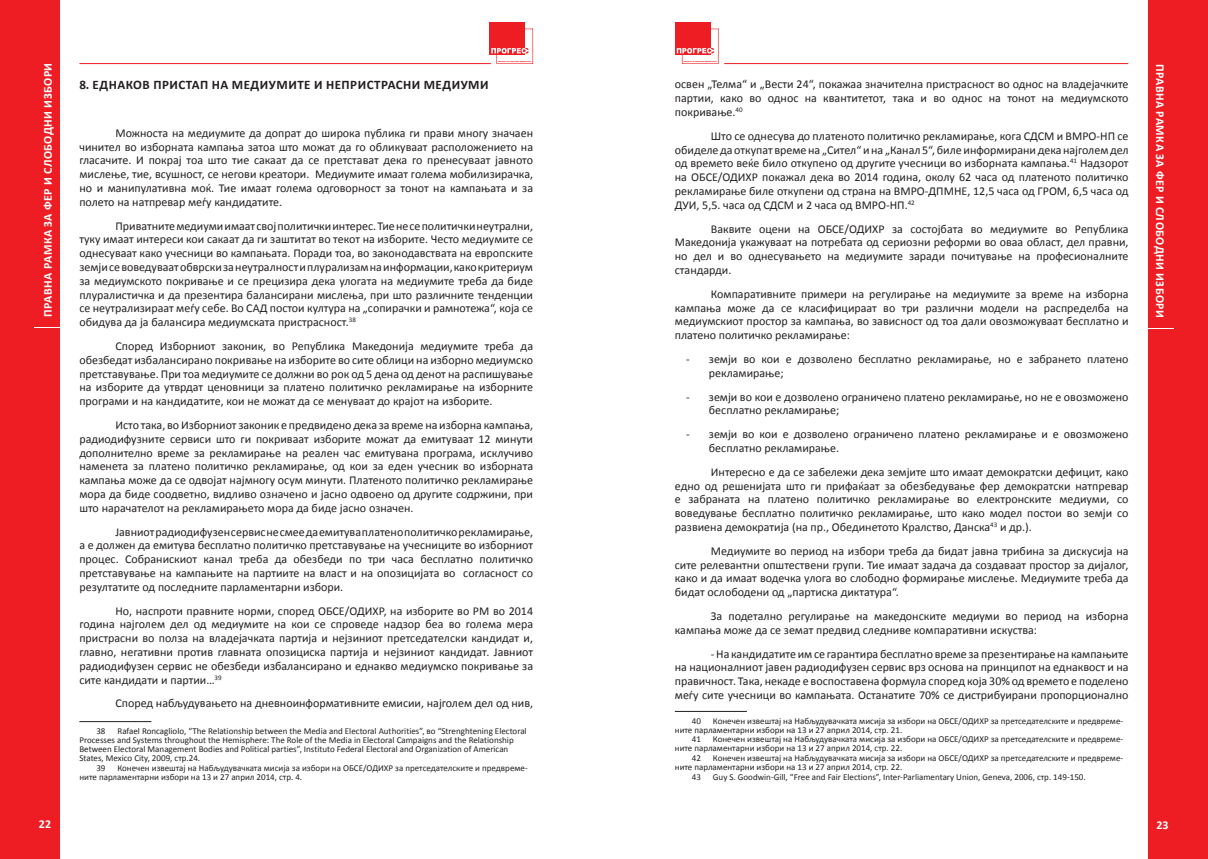
<style>
.page{position:relative;width:1208px;height:859px;background:#fff}
.page>*{position:absolute;margin:0;border:0;box-sizing:border-box;transform-origin:0 0}
.t1{font:700 13px "Calibri";letter-spacing:.04em;color:#231f20}
.t2{font:12px/13.8px "Calibri";color:#231f20;text-align:justify}
.t3{font:700 12px "Calibri";letter-spacing:.04em;color:#fff}
.t4{font:9px/9px "Calibri";color:#231f20}
</style>
<div class="page">
<div style="left:1148px;top:0;width:60px;height:859px;background:#ee1d23"></div>
<div style="left:0;top:0;width:60px;height:859px;background:#ee1d23"></div>
<div style="left:675px;top:23px;width:35px;height:32px;background:#ee1d23"></div>
<svg style="left:677px;top:29px;width:41px;height:35px"></svg>
<div style="left:489px;top:23px;width:36px;height:32px;background:#ee1d23"></div>
<svg style="left:491px;top:29px;width:42px;height:35px"></svg>
<hr style="left:724px;top:63px;width:404px;height:1px;background:#ee1d23">
<hr style="left:79px;top:63px;width:412px;height:1px;background:#ee1d23">
<hr style="left:79px;top:721px;width:72px;height:1px;background:#231f20">
<hr style="left:675px;top:711px;width:72px;height:1px;background:#231f20">
<p class="t3" style="left:40px;top:317px;width:256px;rotate:-90deg">Правна рамка за фер и слободни избори</p>
<p class="t1" style="left:79px;top:76px;width:411px">8. ЕДНАКОВ ПРИСТАП НА МЕДИУМИТЕ И НЕПРИСТРАСНИ МЕДИУМИ</p>
<p class="t2" style="left:79px;top:126px;width:455px;text-indent:36px">Можноста на медиумите да допрат до широка публика ги прави многу значаен чинител во изборната кампања затоа што можат да го обликуваат расположението на гласачите. И покрај тоа што тие сакаат да се претстават дека го пренесуваат јавното мислење, тие, всушност, се негови креатори. Медиумите имаат голема мобилизирачка, но и манипулативна моќ. Тие имаат голема одговорност за тонот на кампањата и за полето на натпревар меѓу кандидатите.</p>
<p class="t2" style="left:79px;top:219px;width:455px;text-indent:36px">Приватните медиуми имаат свој политички интерес. Тие не се политички неутрални, туку имаат интереси кои сакаат да ги заштитат во текот на изборите. Често медиумите се однесуваат како учесници во кампањата. Поради тоа, во законодавствата на европските земји се воведуваат обврски за неутралност и плурализам на информации, како критериум за медиумското покривање и се прецизира дека улогата на медиумите треба да биде плуралистичка и да презентира балансирани мислења, при што различните тенденции се неутрализираат меѓу себе. Во САД постои култура на „сопирачки и рамнотежа“, која се обидува да ја балансира медиумската пристрасност.<sup>38</sup></p>
<p class="t2" style="left:79px;top:339px;width:455px;text-indent:36px">Според Изборниот законик, во Република Македонија медиумите треба да обезбедат избалансирано покривање на изборите во сите облици на изборно медиумско претставување. При тоа медиумите се должни во рок од 5 дена од денот на распишување на изборите да утврдат ценовници за платено политичко рекламирање на изборните програми и на кандидатите, кои не можат да се менуваат до крајот на изборите.</p>
<p class="t2" style="left:79px;top:418px;width:455px;text-indent:36px">Исто така, во Изборниот законик е предвидено дека за време на изборна кампања, радиодифузните сервиси што ги покриваат изборите можат да емитуваат 12 минути дополнително време за рекламирање на реален час емитувана програма, исклучиво наменета за платено политичко рекламирање, од кои за еден учесник во изборната кампања може да се одвојат најмногу осум минути. Платеното политичко рекламирање мора да биде соодветно, видливо означено и јасно одвоено од другите содржини, при што нарачателот на рекламирањето мора да биде јасно означен.</p>
<p class="t2" style="left:79px;top:525px;width:455px;text-indent:36px">Јавниот радиодифузен сервис не смее да емитува платено политичко рекламирање, а е должен да емитува бесплатно политичко претставување на учесниците во изборниот процес. Собранискиот канал треба да обезбеди по три часа бесплатно политичко претставување на кампањите на партиите на власт и на опозицијата во согласност со резултатите од последните парламентарни избори.</p>
<p class="t2" style="left:79px;top:604px;width:455px;text-indent:36px">Но, наспроти правните норми, според ОБСЕ/ОДИХР, на изборите во РМ во 2014 година најголем дел од медиумите на кои се спроведе надзор беа во голема мера пристрасни во полза на владејачката партија и нејзиниот претседателски кандидат и, главно, негативни против главната опозициска партија и нејзиниот кандидат. Јавниот радиодифузен сервис не обезбеди избалансирано и еднакво медиумско покривање за сите кандидати и партии…<sup>39</sup></p>
<p class="t2" style="left:115px;top:696px;width:419px">Според набљудувањето на дневноинформативните емисии, најголем дел од нив,</p>
<p class="t4" style="left:96px;top:726px;width:11px">38</p>
<p class="t4" style="left:117px;top:726px;width:411px">Rafael Roncagliolo, “The Relationship between the Media and Electoral Authorities”, во “Strenghtening Electoral</p>
<p class="t4" style="left:79px;top:735px;width:436px">Processes and Systems throughout the Hemisphere: The Role of the Media in Electoral Campaigns and the Relationship</p>
<p class="t4" style="left:79px;top:744px;width:430px">Between Electoral Management Bodies and Political parties”, Instituto Federal Electoral and Organization of American</p>
<p class="t4" style="left:79px;top:753px;width:122px">States, Mexico City, 2009, стр.24.</p>
<p class="t4" style="left:96px;top:763px;width:11px">39</p>
<p class="t4" style="left:79px;top:763px;width:450px;text-indent:38px">Конечен извештај на Набљудувачката мисија за избори на ОБСЕ/ОДИХР за претседателските и предвреме&shy;ните парламентарни избори на 13 и 27 април 2014, стр. 4.</p>
<p class="t2" style="left:675px;top:78px;width:455px">освен „Телма“ и „Вести 24“, покажаа значителна пристрасност во однос на владејачките партии, како во однос на квантитетот, така и во однос на тонот на медиумското покривање.<sup>40</sup></p>
<p class="t2" style="left:675px;top:129px;width:455px;text-indent:36px">Што се однесува до платеното политичко рекламирање, кога СДСМ и ВМРО-НП се обиделе да откупат време на „Сител“ и на „Канал 5“, биле информирани дека најголем дел од времето веќе било откупено од другите учесници во изборната кампања.<sup>41</sup> Надзорот на ОБСЕ/ОДИХР покажал дека во 2014 година, околу 62 часа од платеното политичко рекламирање биле откупени од страна на ВМРО-ДПМНЕ, 12,5 часа од ГРОМ, 6,5 часа од ДУИ, 5,5. часа од СДСМ и 2 часа од ВМРО-НП.<sup>42</sup></p>
<p class="t2" style="left:675px;top:222px;width:455px;text-indent:36px">Ваквите оцени на ОБСЕ/ОДИХР за состојбата во медиумите во Република Македонија укажуваат на потребата од сериозни реформи во оваа област, дел правни, но дел и во однесувањето на медиумите заради почитување на професионалните стандарди.</p>
<p class="t2" style="left:675px;top:287px;width:455px;text-indent:36px">Компаративните примери на регулирање на медиумите за време на изборна кампања може да се класифицираат во три различни модели на распределба на медиумскиот простор за кампања, во зависност од тоа дали овозможуваат бесплатно и платено политичко рекламирање:</p>
<p class="t2" style="left:709px;top:352px;width:421px;text-indent:-23px">- земји во кои е дозволено бесплатно рекламирање, но е забрането платено рекламирање;</p>
<p class="t2" style="left:709px;top:390px;width:421px;text-indent:-23px">- земји во кои е дозволено ограничено платено рекламирање, но не е овозможено бесплатно рекламирање;</p>
<p class="t2" style="left:709px;top:427px;width:421px;text-indent:-23px">- земји во кои е дозволено ограничено платено рекламирање и е овозможено бесплатно рекламирање.</p>
<p class="t2" style="left:675px;top:465px;width:455px;text-indent:36px">Интересно е да се забележи дека земјите што имаат демократски дефицит, како едно од решенијата што ги прифаќаат за обезбедување фер демократски натпревар е забраната на платено политичко рекламирање во електронските медиуми, со воведување бесплатно политичко рекламирање, што како модел постои во земји со развиена демократија (на пр., Обединетото Кралство, Данска<sup>43</sup> и др.).</p>
<p class="t2" style="left:675px;top:544px;width:455px;text-indent:36px">Медиумите во период на избори треба да бидат јавна трибина за дискусија на сите релевантни општествени групи. Тие имаат задача да создаваат простор за дијалог, како и да имаат водечка улога во слободно формирање мислење. Медиумите треба да бидат ослободени од „партиска диктатура“.</p>
<p class="t2" style="left:675px;top:609px;width:455px;text-indent:36px">За подетално регулирање на македонските медиуми во период на изборна кампања може да се земат предвид следниве компаративни искуства:</p>
<p class="t2" style="left:675px;top:647px;width:455px;text-indent:36px">- На кандидатите им се гарантира бесплатно време за презентирање на кампањите на националниот јавен радиодифузен сервис врз основа на принципот на еднаквост и на правичност. Така, некаде е воспоставена формула според која 30% од времето е поделено меѓу сите учесници во кампањата. Останатите 70% се дистрибуирани пропорционално</p>
<p class="t4" style="left:692px;top:716px;width:11px">40</p>
<p class="t4" style="left:713px;top:716px;width:412px">Конечен извештај на Набљудувачката мисија за избори на ОБСЕ/ОДИХР за претседателските и предвреме-</p>
<p class="t4" style="left:675px;top:725px;width:229px">ните парламентарни избори на 13 и 27 април 2014, стр. 21.</p>
<p class="t4" style="left:692px;top:735px;width:11px">41</p>
<p class="t4" style="left:713px;top:735px;width:412px">Конечен извештај на Набљудувачката мисија за избори на ОБСЕ/ОДИХР за претседателските и предвреме-</p>
<p class="t4" style="left:675px;top:744px;width:229px">ните парламентарни избори на 13 и 27 април 2014, стр. 22.</p>
<p class="t4" style="left:692px;top:753px;width:11px">42</p>
<p class="t4" style="left:713px;top:753px;width:412px">Конечен извештај на Набљудувачката мисија за избори на ОБСЕ/ОДИХР за претседателските и предвреме-</p>
<p class="t4" style="left:675px;top:762px;width:229px">ните парламентарни избори на 13 и 27 април 2014, стр. 22.</p>
<p class="t4" style="left:692px;top:772px;width:11px">43</p>
<p class="t4" style="left:713px;top:772px;width:374px">Guy S. Goodwin-Gill, “Free and Fair Elections”, Inter-Parliamentary Union, Geneva, 2006, стр. 149-150.</p>
<p class="t3" style="left:1168px;top:64px;width:256px;rotate:90deg">Правна рамка за фер и слободни избори</p>
<p class="t3" style="left:39px;top:817px;width:14px">22</p>
<p class="t3" style="left:1156px;top:818px;width:14px">23</p>
</div>
